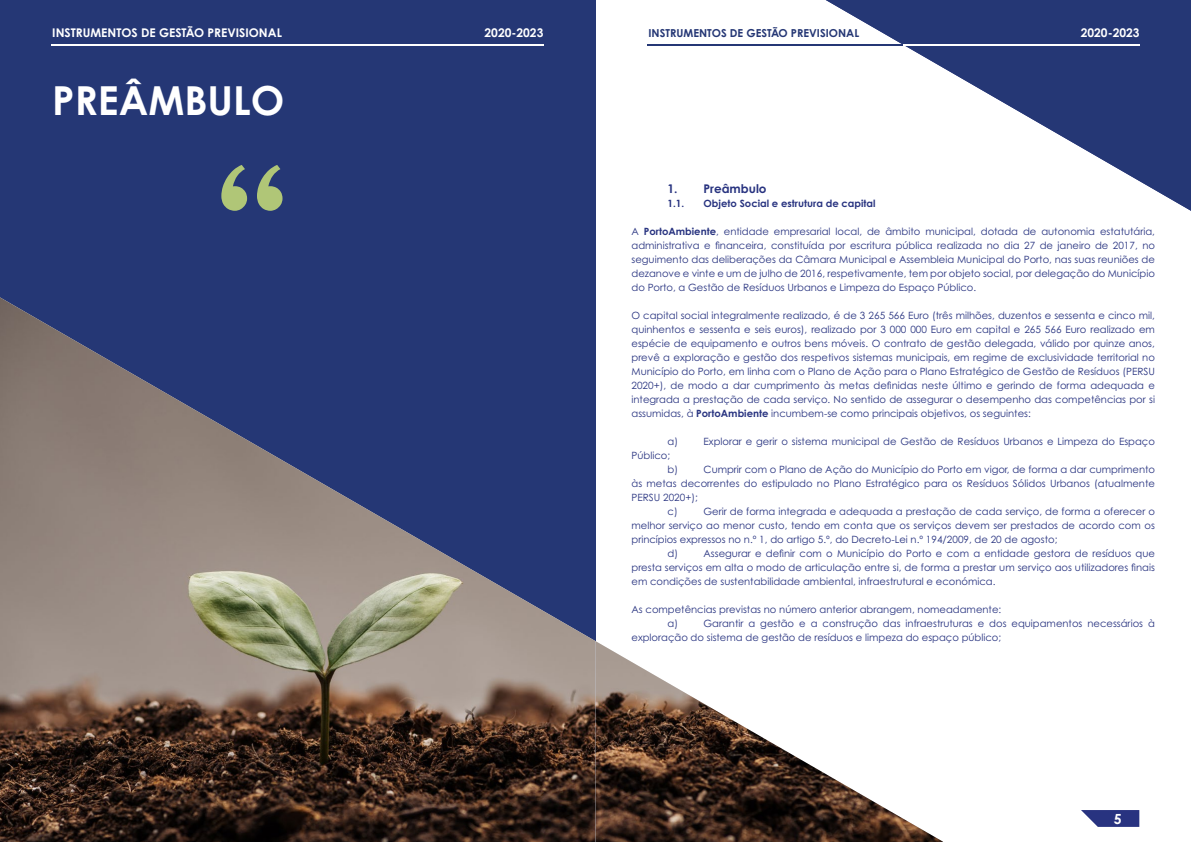
<style>
.page{position:relative;width:1191px;height:842px;background:#fff}
.page>*{position:absolute;margin:0;border:0;box-sizing:border-box;transform-origin:0 0}
.t1{font:700 40px "Century Gothic Pro";color:#fff}
.t2{font:700 14px "Century Gothic Pro";color:#fff}
.t3{font:700 12px "Century Gothic Pro";color:#fff}
.t4{font:700 12px "Century Gothic Pro";color:#283380}
.t5{font:700 11px "Century Gothic Pro";color:#253775}
.t6{font:10px/14px "Century Gothic Pro";color:#283380;text-align:justify}
.t7{font:700 10px "Century Gothic Pro";color:#283380}
.s1{font-weight:700}
</style>
<div class="page">
<svg style="left:1081px;top:810px;width:58px;height:17px"></svg>
<hr style="left:648px;top:44px;width:492px;height:2px;background:#253775">
<div style="left:0;top:0;width:595px;height:842px;background:#253775"></div>
<hr style="left:52px;top:44px;width:492px;height:2px;background:#fff">
<img style="left:0;top:297px;width:595px;height:545px">
<svg style="left:221px;top:165px;width:61px;height:46px"></svg>
<svg style="left:826px;top:0;width:365px;height:211px"></svg>
<img style="left:595px;top:641px;width:348px;height:201px">
<hr style="left:903px;top:44px;width:237px;height:2px;background:#fff">
<p class="t3" style="left:52px;top:25px;width:231px">INSTRUMENTOS DE GESTÃO PREVISIONAL</p>
<p class="t3" style="left:484px;top:26px;width:60px">2020-2023</p>
<p class="t3" style="left:1080px;top:26px;width:60px">2020-2023</p>
<p class="t5" style="left:648px;top:26px;width:212px">INSTRUMENTOS DE GESTÃO PREVISIONAL</p>
<h1 class="t1" style="left:52px;top:76px;width:233px">PREÂMBULO</h1>
<p class="t4" style="left:667px;top:181px;width:101px">1. Preâmbulo</p>
<p class="t7" style="left:667px;top:197px;width:18px">1.1.</p>
<p class="t7" style="left:703px;top:197px;width:173px">Objeto Social e estrutura de capital</p>
<p class="t6" style="left:631px;top:224px;width:525px">A <span class="s1">PortoAmbiente</span>, entidade empresarial local, de âmbito municipal, dotada de autonomia estatutária, administrativa e financeira, constituída por escritura pública realizada no dia 27 de janeiro de 2017, no seguimento das deliberações da Câmara Municipal e Assembleia Municipal do Porto, nas suas reuniões de dezanove e vinte e um de julho de 2016, respetivamente, tem por objeto social, por delegação do Município do Porto, a Gestão de Resíduos Urbanos e Limpeza do Espaço Público.</p>
<p class="t6" style="left:631px;top:308px;width:525px">O capital social integralmente realizado, é de 3 265 566 Euro (três milhões, duzentos e sessenta e cinco mil, quinhentos e sessenta e seis euros), realizado por 3 000 000 Euro em capital e 265 566 Euro realizado em espécie de equipamento e outros bens móveis. O contrato de gestão delegada, válido por quinze anos, prevê a exploração e gestão dos respetivos sistemas municipais, em regime de exclusividade territorial no Município do Porto, em linha com o Plano de Ação para o Plano Estratégico de Gestão de Resíduos (PERSU 2020+), de modo a dar cumprimento às metas definidas neste último e gerindo de forma adequada e integrada a prestação de cada serviço. No sentido de assegurar o desempenho das competências por si assumidas, à <span class="s1">PortoAmbiente</span> incumbem-se como principais objetivos, os seguintes:</p>
<p class="t6" style="left:667px;top:434px;width:12px">a)</p>
<p class="t6" style="left:703px;top:434px;width:453px">Explorar e gerir o sistema municipal de Gestão de Resíduos Urbanos e Limpeza do Espaço</p>
<p class="t6" style="left:667px;top:448px;width:12px;text-indent:-36px">Público; b)</p>
<p class="t6" style="left:703px;top:462px;width:453px">Cumprir com o Plano de Ação do Município do Porto em vigor, de forma a dar cumprimento</p>
<p class="t6" style="left:631px;top:476px;width:525px">às metas decorrentes do estipulado no Plano Estratégico para os Resíduos Sólidos Urbanos (atualmente</p>
<p class="t6" style="left:631px;top:490px;width:68px">PERSU 2020+);</p>
<p class="t6" style="left:667px;top:504px;width:12px">c)</p>
<p class="t6" style="left:703px;top:504px;width:453px">Gerir de forma integrada e adequada a prestação de cada serviço, de forma a oferecer o</p>
<p class="t6" style="left:631px;top:518px;width:525px">melhor serviço ao menor custo, tendo em conta que os serviços devem ser prestados de acordo com os</p>
<p class="t6" style="left:631px;top:532px;width:427px">princípios expressos no n.º 1, do artigo 5.º, do Decreto-Lei n.º 194/2009, de 20 de agosto;</p>
<p class="t6" style="left:667px;top:546px;width:12px">d)</p>
<p class="t6" style="left:631px;top:546px;width:525px;text-indent:72px">Assegurar e definir com o Município do Porto e com a entidade gestora de resíduos que presta serviços em alta o modo de articulação entre si, de forma a prestar um serviço aos utilizadores finais em condições de sustentabilidade ambiental, infraestrutural e económica.</p>
<p class="t6" style="left:667px;top:602px;width:335px;text-indent:-36px">As competências previstas no número anterior abrangem, nomeadamente: a)</p>
<p class="t6" style="left:631px;top:616px;width:525px;text-indent:72px">Garantir a gestão e a construção das infraestruturas e dos equipamentos necessários à exploração do sistema de gestão de resíduos e limpeza do espaço público;</p>
<h2 class="t2" style="left:1113px;top:810px;width:9px">5</h2>
</div>
